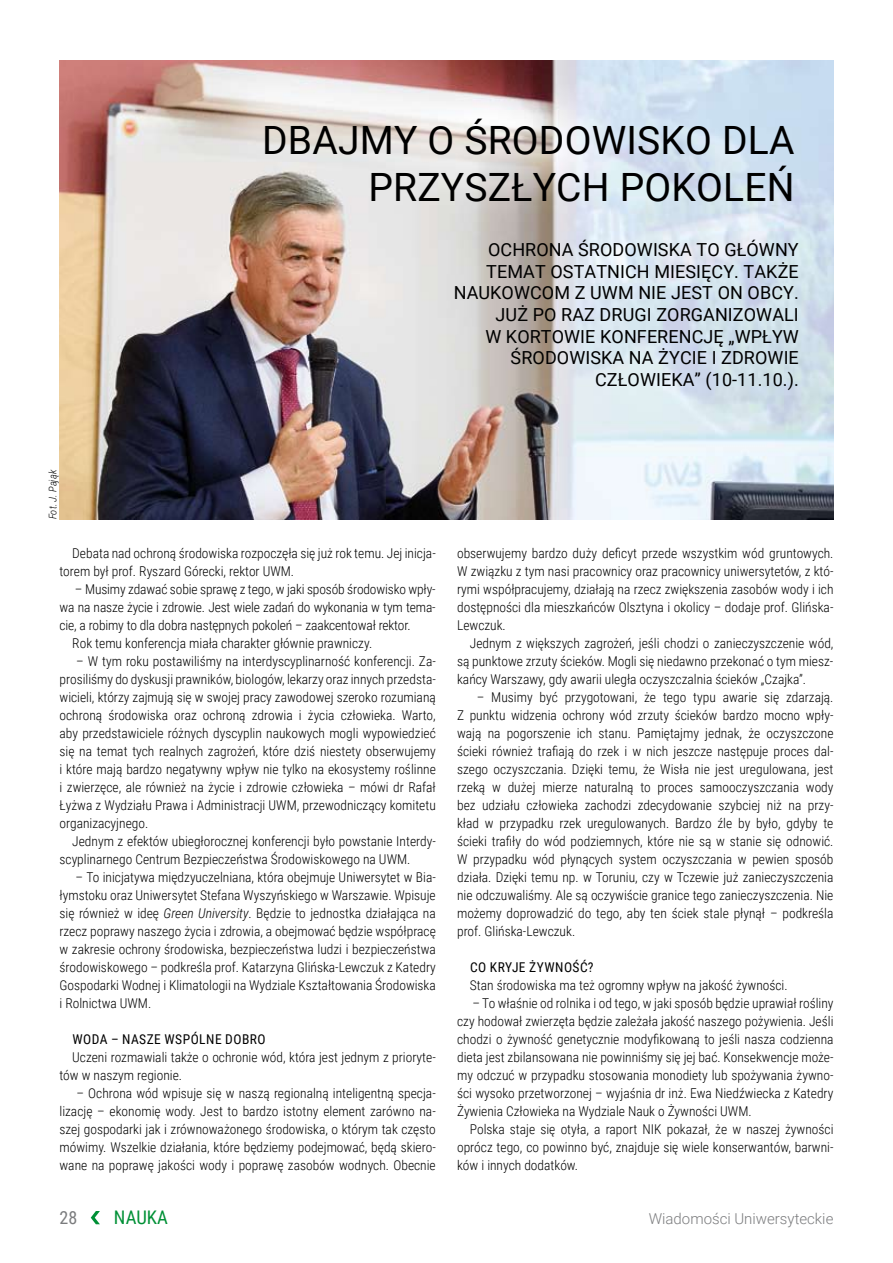
<style>
.page{position:relative;width:893px;height:1263px;background:#fff}
.page>*{position:absolute;margin:0;border:0;box-sizing:border-box;transform-origin:0 0}
.t1{font:39px "Roboto";letter-spacing:.005em;color:#000}
.t2{font:18.75px "Roboto Condensed";color:#009036}
.t3{font:18px "Roboto";letter-spacing:.005em;color:#000}
.t4{font:18px "Roboto Condensed";color:#7b7c7e}
.t5{font:300 15px "Roboto";color:#7b7c7e}
.t6{font:300 13.5px/18px "Roboto Condensed";color:#000;text-align:justify}
.t7{font:13.5px "Roboto Condensed";letter-spacing:.035em;color:#000}
.t8{font:italic 300 10.5px "Roboto Condensed";color:#000}
.s1{font-style:italic}
</style>
<div class="page">
<svg style="left:91px;top:1211px;width:9px;height:13px"></svg>
<img style="left:60px;top:60px;width:773px;height:459px">
<h1 class="t1" style="left:262px;top:113px;width:52px">DBAJM</h1>
<h1 class="t1" style="left:394px;top:113px;width:119px">Y O ŚRODOWISKO</h1>
<h1 class="t1" style="left:722px;top:113px;width:24px">DLA</h1>
<h1 class="t1" style="left:368px;top:160px;width:24px">PRZ</h1>
<h1 class="t1" style="left:441px;top:160px;width:204px">YSZŁYCH POKOLE</h1>
<h1 class="t1" style="left:767px;top:160px;width:29px">Ń</h1>
<h3 class="t3" style="left:488px;top:237px;width:50px">OCHRONA</h3>
<h3 class="t3" style="left:578px;top:237px;width:24px">ŚRODOWISKA</h3>
<h3 class="t3" style="left:696px;top:237px;width:104px">TO GŁÓWNY</h3>
<h3 class="t3" style="left:486px;top:259px;width:13px">TEMAT</h3>
<h3 class="t3" style="left:550px;top:259px;width:12px">OSTATNIC</h3>
<h3 class="t3" style="left:637px;top:259px;width:28px">H MIESI</h3>
<h3 class="t3" style="left:701px;top:259px;width:66px">ĘCY. TAKŻE</h3>
<h3 class="t3" style="left:454px;top:280px;width:14px">NAUKOWCOM</h3>
<h3 class="t3" style="left:575px;top:280px;width:74px">Z UWM NIE</h3>
<h3 class="t3" style="left:671px;top:280px;width:12px">JEST</h3>
<h3 class="t3" style="left:718px;top:280px;width:43px">ON OBC</h3>
<h3 class="t3" style="left:783px;top:280px;width:17px">Y.</h3>
<h3 class="t3" style="left:496px;top:302px;width:78px">JUŻPORAZ</h3>
<h3 class="t3" style="left:600px;top:302px;width:12px">DRU</h3>
<h3 class="t3" style="left:634px;top:302px;width:34px">GI ZOR</h3>
<h3 class="t3" style="left:691px;top:302px;width:24px">GANIZOWALI</h3>
<h3 class="t3" style="left:485px;top:324px;width:44px">W KORTOWIE</h3>
<h3 class="t3" style="left:600px;top:324px;width:13px">KONFERENCJ</h3>
<h3 class="t3" style="left:714px;top:324px;width:84px">Ę „WPŁYW</h3>
<h3 class="t3" style="left:511px;top:345px;width:24px">ŚRODOWISKA</h3>
<h3 class="t3" style="left:629px;top:345px;width:61px">NA ŻYCIE</h3>
<h3 class="t3" style="left:712px;top:345px;width:22px">I ZDROWIE</h3>
<h3 class="t3" style="left:595px;top:367px;width:45px">CZŁOWIEKA</h3>
<h3 class="t3" style="left:695px;top:367px;width:106px">” (10-11.10.).</h3>
<p class="t8" style="left:45px;top:519px;width:51px;rotate:-90deg">Fot. J. Pająk</p>
<p class="t6" style="left:60px;top:544px;width:378px;text-indent:13px">Debata nad ochroną środowiska rozpoczęła się już rok temu. Jej inicja&shy;torem był prof. Ryszard Górecki, rektor UWM.</p>
<p class="t6" style="left:75px;top:580px;width:362px">– Musimy zdawać sobie sprawę z tego, w jaki sposób środowisko wpły-</p>
<p class="t6" style="left:60px;top:598px;width:378px">wa na nasze życie i zdrowie. Jest wiele zadań do wykonania w tym tema-</p>
<p class="t6" style="left:60px;top:616px;width:353px">cie, a robimy to dla dobra następnych pokoleń – zaakcentował rektor.</p>
<p class="t6" style="left:72px;top:634px;width:301px">Rok temu konferencja miała charakter głównie prawniczy.</p>
<p class="t6" style="left:60px;top:652px;width:378px;text-indent:17px">– W tym roku postawiliśmy na interdyscyplinarność konferencji. Za&shy;prosiliśmy do dyskusji prawników, biologów, lekarzy oraz innych przedsta&shy;wicieli, którzy zajmują się w swojej pracy zawodowej szeroko rozumianą ochroną środowiska oraz ochroną zdrowia i życia człowieka. Warto, aby przedstawiciele różnych dyscyplin naukowych mogli wypowiedzieć się na temat tych realnych zagrożeń, które dziś niestety obserwujemy i które mają bardzo negatywny wpływ nie tylko na ekosystemy roślinne i zwierzęce, ale również na życie i zdrowie człowieka – mówi dr Rafał Łyżwa z Wydziału Prawa i Administracji UWM, przewodniczący komitetu organizacyjnego.</p>
<p class="t6" style="left:60px;top:832px;width:378px;text-indent:13px">Jednym z efektów ubiegłorocznej konferencji było powstanie Interdy&shy;scyplinarnego Centrum Bezpieczeństwa Środowiskowego na UWM.</p>
<p class="t6" style="left:60px;top:868px;width:378px;text-indent:16px">– To inicjatywa międzyuczelniana, która obejmuje Uniwersytet w Bia&shy;łymstoku oraz Uniwersytet Stefana Wyszyńskiego w Warszawie. Wpisuje się również w ideę <span class="s1">Green University</span>. Będzie to jednostka działająca na rzecz poprawy naszego życia i zdrowia, a obejmować będzie współpracę w zakresie ochrony środowiska, bezpieczeństwa ludzi i bezpieczeństwa środowiskowego – podkreśla prof. Katarzyna Glińska-Lewczuk z Katedry Gospodarki Wodnej i Klimatologii na Wydziale Kształtowania Środowiska i Rolnictwa UWM.</p>
<p class="t7" style="left:73px;top:1030px;width:59px">WODA – NAS</p>
<p class="t7" style="left:147px;top:1030px;width:120px">ZE WSPÓLNE DOBRO</p>
<p class="t6" style="left:60px;top:1048px;width:378px;text-indent:13px">Uczeni rozmawiali także o ochronie wód, która jest jednym z prioryte&shy;tów w naszym regionie.</p>
<p class="t6" style="left:60px;top:1084px;width:378px;text-indent:17px">– Ochrona wód wpisuje się w naszą regionalną inteligentną specja&shy;lizację – ekonomię wody. Jest to bardzo istotny element zarówno na&shy;szej gospodarki jak i zrównoważonego środowiska, o którym tak często mówimy. Wszelkie działania, które będziemy podejmować, będą skiero&shy;wane na poprawę jakości wody i poprawę zasobów wodnych. Obecnie</p>
<p class="t6" style="left:457px;top:544px;width:378px">obserwujemy bardzo duży deficyt przede wszystkim wód gruntowych.<br>W związku z tym nasi pracownicy oraz pracownicy uniwersytetów, z któ&shy;rymi współpracujemy, działają na rzecz zwiększenia zasobów wody i ich dostępności dla mieszkańców Olsztyna i okolicy – dodaje prof. Glińska-Lewczuk.</p>
<p class="t6" style="left:457px;top:634px;width:378px;text-indent:13px">Jednym z większych zagrożeń, jeśli chodzi o zanieczyszczenie wód, są punktowe zrzuty ścieków. Mogli się niedawno przekonać o tym miesz&shy;kańcy Warszawy, gdy awarii uległa oczyszczalnia ścieków „Czajka”.</p>
<p class="t6" style="left:457px;top:688px;width:378px;text-indent:20px">– Musimy być przygotowani, że tego typu awarie się zdarzają.<br>Z punktu widzenia ochrony wód zrzuty ścieków bardzo mocno wpły&shy;wają na pogorszenie ich stanu. Pamiętajmy jednak, że oczyszczone ścieki również trafiają do rzek i w nich jeszcze następuje proces dal&shy;szego oczyszczania. Dzięki temu, że Wisła nie jest uregulowana, jest rzeką w dużej mierze naturalną to proces samooczyszczania wody bez udziału człowieka zachodzi zdecydowanie szybciej niż na przy&shy;kład w przypadku rzek uregulowanych. Bardzo źle by było, gdyby te ścieki trafiły do wód podziemnych, które nie są w stanie się odnowić.<br>W przypadku wód płynących system oczyszczania w pewien sposób działa. Dzięki temu np. w Toruniu, czy w Tczewie już zanieczyszczenia nie odczuwaliśmy. Ale są oczywiście granice tego zanieczyszczenia. Nie możemy doprowadzić do tego, aby ten ściek stale płynął – podkreśla prof. Glińska-Lewczuk.</p>
<p class="t7" style="left:470px;top:958px;width:125px">CO KRYJE ŻYWNOŚĆ?</p>
<p class="t6" style="left:470px;top:975px;width:319px">Stan środowiska ma też ogromny wpływ na jakość żywności.</p>
<p class="t6" style="left:457px;top:993px;width:378px;text-indent:15px">– To właśnie od rolnika i od tego, w jaki sposób będzie uprawiał rośliny czy hodował zwierzęta będzie zależała jakość naszego pożywienia. Jeśli chodzi o żywność genetycznie modyfikowaną to jeśli nasza codzienna dieta jest zbilansowana nie powinniśmy się jej bać. Konsekwencje może&shy;my odczuć w przypadku stosowania monodiety lub spożywania żywno&shy;ści wysoko przetworzonej – wyjaśnia dr inż. Ewa Niedźwiecka z Katedry Żywienia Człowieka na Wydziale Nauk o Żywności UWM.</p>
<p class="t6" style="left:457px;top:1119px;width:378px;text-indent:13px">Polska staje się otyła, a raport NIK pokazał, że w naszej żywności oprócz tego, co powinno być, znajduje się wiele konserwantów, barwni&shy;ków i innych dodatków.</p>
<h3 class="t4" style="left:60px;top:1205px;width:19px">28</h3>
<h2 class="t2" style="left:114px;top:1204px;width:55px">NAUKA</h2>
<p class="t5" style="left:649px;top:1208px;width:186px">Wiadomości Uniwersyteckie</p>
</div>
